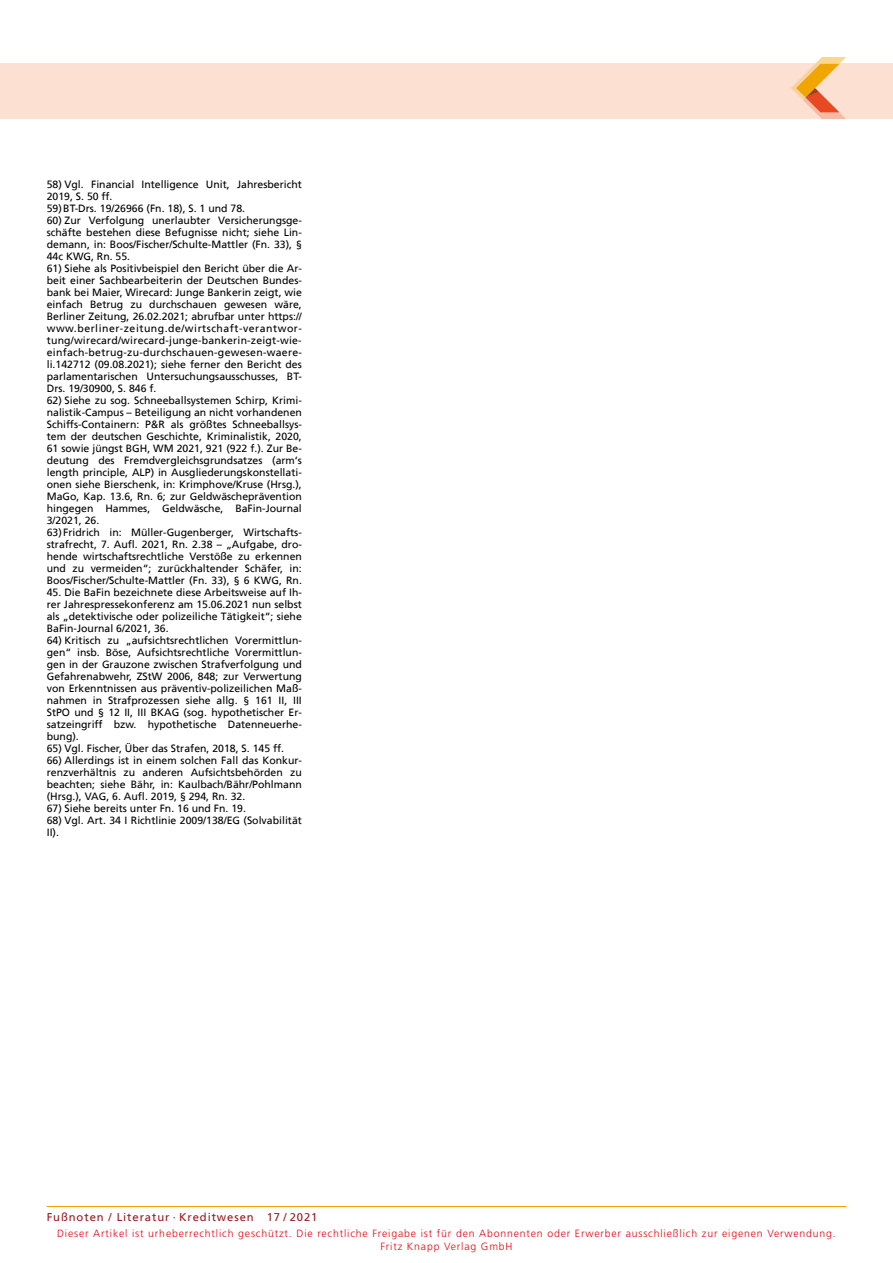
<style>
.page{position:relative;width:893px;height:1263px;background:#fff}
.page>*{position:absolute;margin:0;border:0;box-sizing:border-box;transform-origin:0 0}
.t1{font:11.25px "Frutiger";letter-spacing:.08em;color:#9a191e}
.t2{font:10.5px/12px "Frutiger";color:#000;text-align:justify}
.t3{font:300 10.5px/13.5px "Frutiger";letter-spacing:.08em;color:#e30613;text-align:center}
</style>
<div class="page">
<hr style="left:47px;top:1206px;width:799px;height:1px;background:#f0a400">
<div style="left:0;top:64px;width:893px;height:55px;background:#fce0d1"></div>
<svg style="left:791px;top:57px;width:55px;height:62px"></svg>
<p class="t2" style="left:47px;top:179px;width:257px;text-align:left">58) Vgl. Financial Intelligence Unit, Jahresbericht<br>2019, S. 50 ff.<br>59)BT-Drs. 19/26966 (Fn. 18), S. 1 und 78.</p>
<p class="t2" style="left:47px;top:215px;width:257px">60) Zur Verfolgung unerlaubter Versicherungsge&shy;schäfte bestehen diese Befugnisse nicht; siehe Lin&shy;demann, in: Boos/Fischer/Schulte-Mattler (Fn. 33), § 44c KWG, Rn. 55.</p>
<p class="t2" style="left:47px;top:263px;width:257px">61) Siehe als Positivbeispiel den Bericht über die Ar&shy;beit einer Sachbearbeiterin der Deutschen Bundes&shy;bank bei Maier, Wirecard: Junge Bankerin zeigt, wie einfach Betrug zu durchschauen gewesen wäre, Berliner Zeitung, 26.02.2021; abrufbar unter https:// www.berliner-zeitung.de/wirtschaft-verantwor&shy;tung/wirecard/wirecard-junge-bankerin-zeigt-wie&shy;einfach-betrug-zu-durchschauen-gewesen-waere&shy;li.142712 (09.08.2021); siehe ferner den Bericht des parlamentarischen Untersuchungsausschusses, BT-Drs. 19/30900, S. 846 f.</p>
<p class="t2" style="left:47px;top:395px;width:257px">62) Siehe zu sog. Schneeballsystemen Schirp, Krimi&shy;nalistik-Campus – Beteiligung an nicht vorhandenen Schiffs-Containern: P&amp;R als größtes Schneeballsys&shy;tem der deutschen Geschichte, Kriminalistik, 2020, 61 sowie jüngst BGH, WM 2021, 921 (922 f.). Zur Be&shy;deutung des Fremdvergleichsgrundsatzes (arm‘s length principle, ALP) in Ausgliederungskonstellati&shy;onen siehe Bierschenk, in: Krimphove/Kruse (Hrsg.), MaGo, Kap. 13.6, Rn. 6; zur Geldwäscheprävention hingegen Hammes, Geldwäsche, BaFin-Journal 3/2021, 26.</p>
<p class="t2" style="left:47px;top:527px;width:257px">63) Fridrich in: Müller-Gugenberger, Wirtschafts&shy;strafrecht, 7. Aufl. 2021, Rn. 2.38 – „Aufgabe, dro&shy;hende wirtschaftsrechtliche Verstöße zu erkennen und zu vermeiden“; zurückhaltender Schäfer, in:<br>Boos/Fischer/Schulte-Mattler (Fn. 33), § 6 KWG, Rn.</p>
<p class="t2" style="left:47px;top:587px;width:257px">45. Die BaFin bezeichnete diese Arbeitsweise auf Ih&shy;rer Jahrespressekonferenz am 15.06.2021 nun selbst als „detektivische oder polizeiliche Tätigkeit“; siehe BaFin-Journal 6/2021, 36.</p>
<p class="t2" style="left:47px;top:635px;width:257px">64) Kritisch zu „aufsichtsrechtlichen Vorermittlun&shy;gen“ insb. Böse, Aufsichtsrechtliche Vorermittlun&shy;gen in der Grauzone zwischen Strafverfolgung und Gefahrenabwehr, ZStW 2006, 848; zur Verwertung von Erkenntnissen aus präventiv-polizeilichen Maß&shy;nahmen in Strafprozessen siehe allg. § 161 II, III StPO und § 12 II, III BKAG (sog. hypothetischer Er&shy;satzeingriff bzw. hypothetische Datenneuerhe&shy;bung).</p>
<p class="t2" style="left:47px;top:743px;width:239px">65) Vgl. Fischer, Über das Strafen, 2018, S. 145 ff.</p>
<p class="t2" style="left:47px;top:755px;width:257px">66) Allerdings ist in einem solchen Fall das Konkur&shy;renzverhältnis zu anderen Aufsichtsbehörden zu beachten; siehe Bähr, in: Kaulbach/Bähr/Pohlmann (Hrsg.), VAG, 6. Aufl. 2019, § 294, Rn. 32.</p>
<p class="t2" style="left:47px;top:803px;width:201px">67) Siehe bereits unter Fn. 16 und Fn. 19.</p>
<p class="t2" style="left:47px;top:815px;width:257px">68) Vgl. Art. 34 I Richtlinie 2009/138/EG (Solvabilität<br>II).</p>
<p class="t1" style="left:47px;top:1211px;width:272px">Fußnoten / Literatur · Kreditwesen 17 / 2021</p>
<p class="t3" style="left:57px;top:1226px;width:780px">Dieser Artikel ist urheberrechtlich geschützt. Die rechtliche Freigabe ist für den Abonnenten oder Erwerber ausschließlich zur eigenen Verwendung.<br>Fritz Knapp Verlag GmbH</p>
</div>
